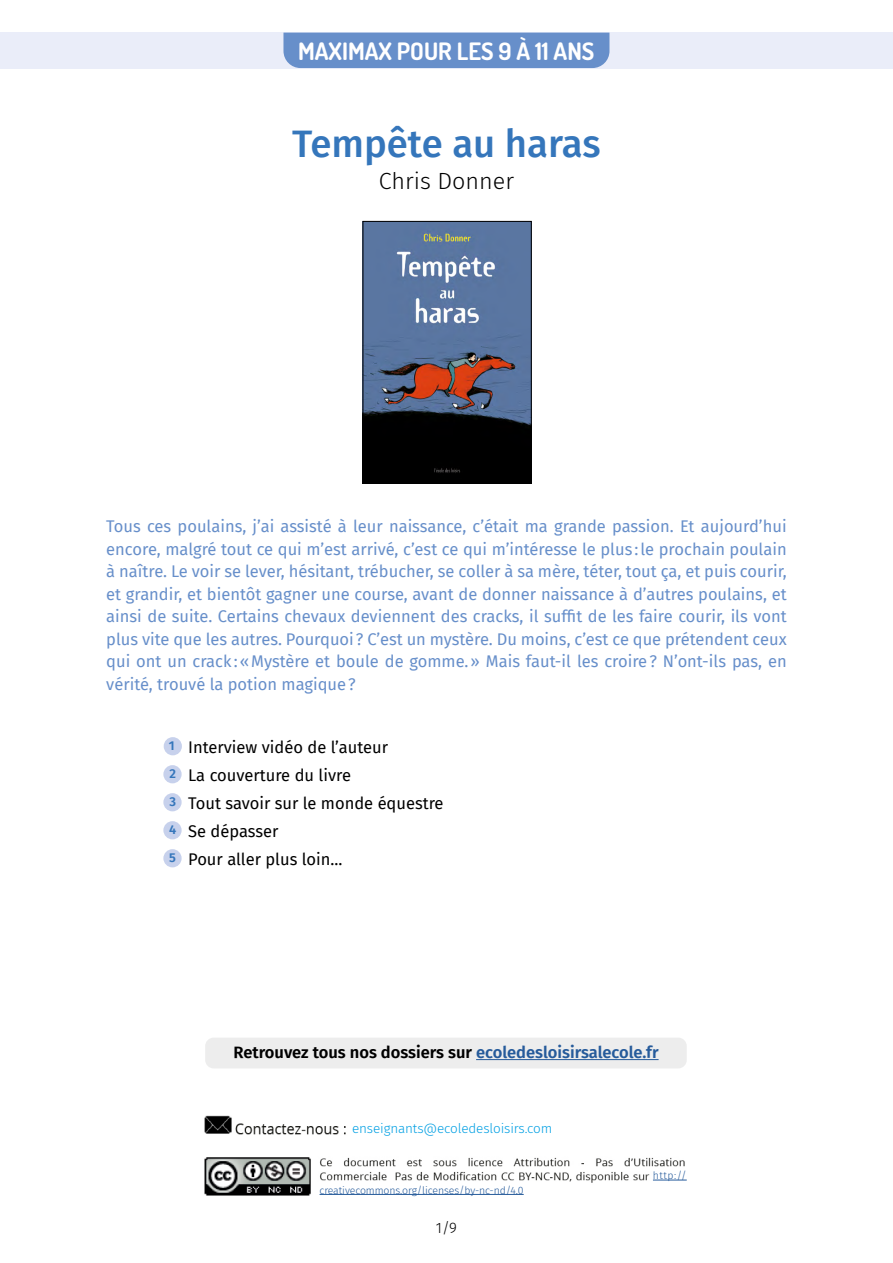
<style>
.page{position:relative;width:893px;height:1263px;background:#fff}
.page>*{position:absolute;margin:0;border:0;box-sizing:border-box;transform-origin:0 0}
.t1{font:500 38.4px "Fira Sans";color:#3576bb}
.t2{font:700 24px "Dosis";color:#fff}
.t3{font:300 23.4px "Fira Sans";color:#000}
.t4{font:16.5px/22.5px "Fira Sans";color:#678fca;text-align:justify}
.t5{font:16.5px/28px "Fira Sans";color:#000}
.t6{font:600 16.5px "Fira Sans";color:#000}
.t7{font:300 15px "Fira Sans";color:#000}
.t8{font:300 13.5px "Fira Sans";letter-spacing:-.01em;color:#009fe3}
.t9{font:600 12.9px/28px "Fira Sans";color:#3576bb;text-align:justify}
.t10{font:300 10.5px "Fira Sans";letter-spacing:-.01em;color:#265b9b}
.s1{color:#265b9b}
</style>
<div class="page">
<div style="left:0;top:32px;width:893px;height:37px;background:#eaedf9"></div>
<div style="left:283px;top:33px;width:326px;height:35px;background:#678fca"></div>
<img style="left:204px;top:1115px;width:483px;height:81px">
<hr style="left:653px;top:1180px;width:34px;height:1px;background:#265b9b">
<hr style="left:320px;top:1194px;width:204px;height:1px;background:#265b9b">
<div style="left:205px;top:1037px;width:482px;height:31px;background:#ededed;border-radius:9px"></div>
<hr style="left:476px;top:1059px;width:183px;height:1px;background:#265b9b">
<div style="left:164px;top:737px;width:18px;height:18px;background:#c7d1ec;border-radius:50%"></div>
<div style="left:163px;top:765px;width:19px;height:18px;background:#c7d1ec;border-radius:50%"></div>
<div style="left:163px;top:793px;width:19px;height:18px;background:#c7d1ec;border-radius:50%"></div>
<div style="left:163px;top:821px;width:19px;height:18px;background:#c7d1ec;border-radius:50%"></div>
<div style="left:163px;top:849px;width:19px;height:18px;background:#c7d1ec;border-radius:50%"></div>
<img style="left:365px;top:223px;width:164px;height:259px">
<div style="left:363px;top:221px;width:168px;height:263px;border:1px solid #000"></div>
<h2 class="t2" style="left:298px;top:35px;width:298px">MAXIMAX POUR LES 9 À 11 ANS</h2>
<h1 class="t1" style="left:292px;top:112px;width:310px">Tempête au haras</h1>
<h3 class="t3" style="left:379px;top:165px;width:137px">Chris Donner</h3>
<p class="t4" style="left:106px;top:515px;width:682px">Tous ces poulains, j’ai assisté à leur naissance, c’était ma grande passion. Et aujourd’hui encore, malgré tout ce qui m’est arrivé, c’est ce qui m’intéresse le plus :le prochain poulain à naître. Le voir se lever, hésitant, trébucher, se coller à sa mère, téter, tout ça, et puis courir, et grandir, et bientôt gagner une course, avant de donner naissance à d’autres poulains, et ainsi de suite. Certains chevaux deviennent des cracks, il suffit de les faire courir, ils vont plus vite que les autres. Pourquoi ? C’est un mystère. Du moins, c’est ce que prétendent ceux qui ont un crack:«Mystère et boule de gomme.» Mais faut-il les croire? N’ont-ils pas, en vérité, trouvé la potion magique?</p>
<p class="t9" style="left:169px;top:731px;width:9px">1<br>2<br>3<br>4<br>5</p>
<p class="t5" style="left:188px;top:732px;width:257px">Interview vidéo de l’auteur<br>La couverture du livre<br>Tout savoir sur le monde équestre<br>Se dépasser<br>Pour aller plus loin...</p>
<p class="t6" style="left:234px;top:1039px;width:426px">Retrouvez tous nos dossiers sur <span class="s1">ecoledesloisirsalecole.fr</span></p>
<p class="t8" style="left:352px;top:1119px;width:202px">enseignants@ecoledesloisirs.com</p>
<p class="t10" style="left:320px;top:1182px;width:206px">creativecommons.org/licenses/by-nc-nd/4.0</p>
<p class="t7" style="left:436px;top:1217px;width:23px">1/9</p>
<p class="t10" style="left:653px;top:1168px;width:35px">http://</p>
</div>
